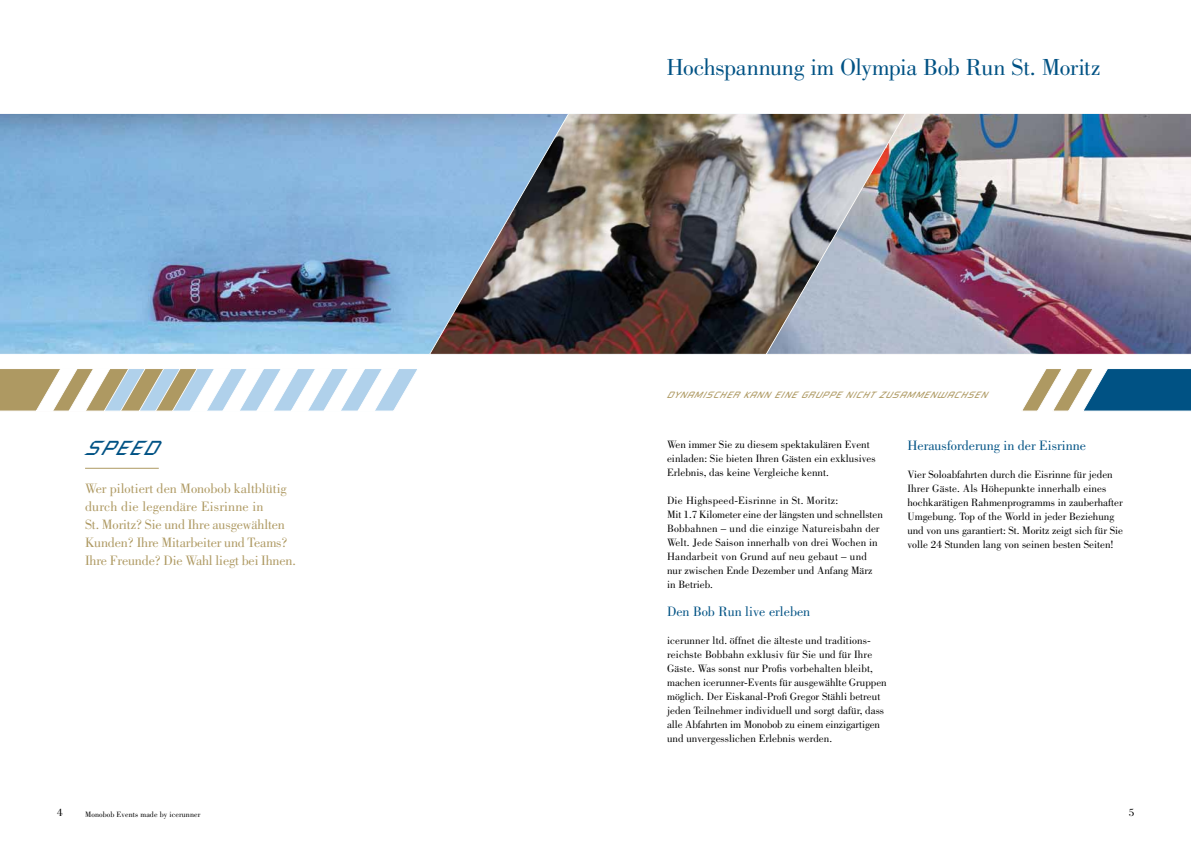
<style>
.page{position:relative;width:1191px;height:842px;background:#fff}
.page>*{position:absolute;margin:0;border:0;box-sizing:border-box;transform-origin:0 0}
.t1{font:24px "Bodoni";letter-spacing:-.015em;color:#005284}
.t2{font:italic 20px "Russell Square";color:#005284}
.t3{font:14px/18px "Bodoni";letter-spacing:-.01em;color:#ae9962}
.t4{font:14px "Bodoni";color:#005284}
.t5{font:11px/14px "Bodoni";color:#000}
.t6{font:italic 9px "Russell Square";color:#ae9962}
.t7{font:8px "Bodoni";letter-spacing:.01em;color:#000}
</style>
<div class="page">
<svg style="left:0;top:369px;width:417px;height:42px"></svg>
<hr style="left:85px;top:468px;width:74px;height:1px;background:#ae9962">
<svg style="left:0;top:114px;width:428px;height:240px;background:#7ea5cc"></svg>
<img style="left:428px;top:113px;width:336px;height:242px">
<svg style="left:1022px;top:369px;width:169px;height:42px"></svg>
<img style="left:764px;top:113px;width:427px;height:242px">
<h1 class="t1" style="left:666px;top:54px;width:435px">Hochspannung im Olympia Bob Run St. Moritz</h1>
<h2 class="t2" style="left:84px;top:436px;width:33px">SPEED</h2>
<p class="t3" style="left:85px;top:479px;width:212px">Wer pilotiert den Monobob kaltblütig durch die legendäre Eisrinne in<br>St. Moritz? Sie und Ihre ausgewählten Kunden? Ihre Mitarbeiter und Teams?<br>Ihre Freunde? Die Wahl liegt bei Ihnen.</p>
<p class="t6" style="left:666px;top:390px;width:44px">DYNAMI SCHE</p>
<p class="t6" style="left:732px;top:390px;width:50px">RKANN EINE</p>
<p class="t6" style="left:800px;top:390px;width:30px">GRUPPE</p>
<p class="t6" style="left:845px;top:390px;width:8px">NICH</p>
<p class="t6" style="left:869px;top:390px;width:93px">TZUSAMMENWACHSEN</p>
<p class="t5" style="left:667px;top:437px;width:210px">Wen immer Sie zu diesem spektakulären Event einladen: Sie bieten Ihren Gästen ein exklusives<br>Erlebnis, das keine Vergleiche kennt.</p>
<p class="t5" style="left:667px;top:493px;width:217px">Die Highspeed-Eisrinne in St. Moritz:<br>Mit 1.7 Kilometer eine der längsten und schnellsten Bobbahnen – und die einzige Natureisbahn der Welt. Jede Saison innerhalb von drei Wochen in Handarbeit von Grund auf neu gebaut – und nur zwischen Ende Dezember und Anfang März in Betrieb.</p>
<p class="t4" style="left:667px;top:603px;width:145px">Den Bob Run live erleben</p>
<p class="t5" style="left:667px;top:633px;width:221px">icerunner ltd. öffnet die älteste und traditions&shy;reichste Bobbahn exklusiv für Sie und für Ihre Gäste. Was sonst nur Profis vorbehalten bleibt, machen icerunner-Events für ausgewählte Gruppen möglich. Der Eiskanal-Profi Gregor Stähli betreut jeden Teilnehmer individuell und sorgt dafür, dass alle Abfahrten im Monobob zu einem einzigartigen und unvergesslichen Erlebnis werden.</p>
<p class="t4" style="left:907px;top:438px;width:180px">Herausforderung in der Eisrinne</p>
<p class="t5" style="left:907px;top:468px;width:217px">Vier Soloabfahrten durch die Eisrinne für jeden Ihrer Gäste. Als Höhepunkte innerhalb eines hochkarätigen Rahmenprogramms in zauberhafter Umgebung. Top of the World in jeder Beziehung und von uns garantiert: St. Moritz zeigt sich für Sie volle 24 Stunden lang von seinen besten Seiten!</p>
<p class="t5" style="left:57px;top:806px;width:7px">4</p>
<p class="t7" style="left:85px;top:809px;width:117px">Monobob Events made by icerunner</p>
<p class="t5" style="left:1128px;top:806px;width:7px">5</p>
</div>
